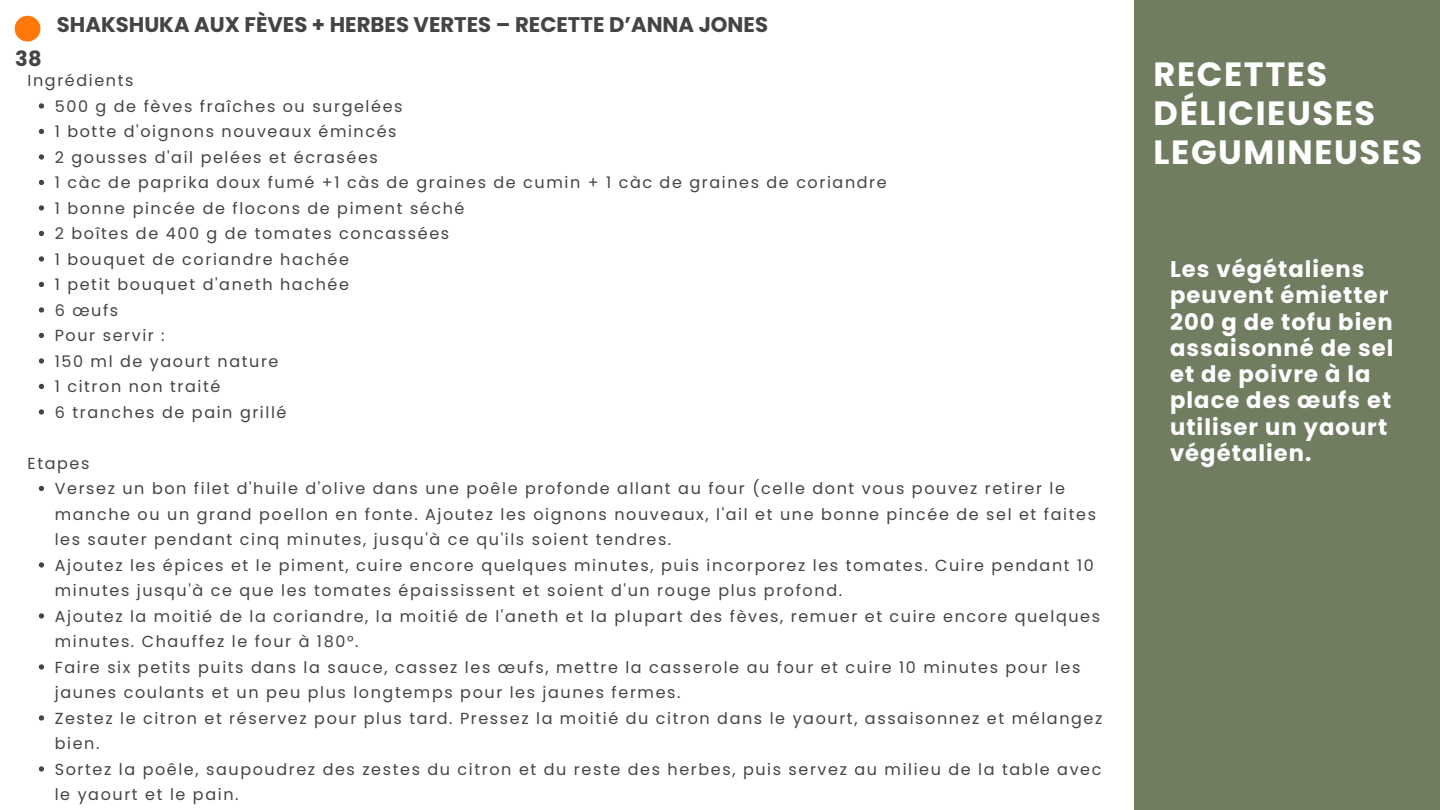
<style>
.page{position:relative;width:1440px;height:810px;background:#fff}
.page>*{position:absolute;margin:0;border:0;box-sizing:border-box;transform-origin:0 0}
.t1{font:700 33.6px/39px "Poppins";letter-spacing:.045em;color:#fff}
.t2{font:700 22.6px/26.2px "Poppins";letter-spacing:.045em;color:#fff}
.t3{font:700 21.2px "Poppins";color:#444}
.t4{font:700 21px "Poppins";color:#444}
.t5{font:16px/25.5px "Poppins";letter-spacing:.1em;color:#444}
</style>
<div class="page">
<div style="left:1134px;top:0;width:306px;height:810px;background:#717d61"></div>
<div style="left:15px;top:16px;width:25px;height:25px;background:#ff7809;border-radius:50%"></div>
<svg style="left:39px;top:103px;width:5px;height:6px"></svg>
<svg style="left:39px;top:129px;width:5px;height:5px"></svg>
<svg style="left:39px;top:154px;width:5px;height:6px"></svg>
<svg style="left:39px;top:180px;width:5px;height:5px"></svg>
<svg style="left:39px;top:205px;width:5px;height:6px"></svg>
<svg style="left:39px;top:231px;width:5px;height:5px"></svg>
<svg style="left:39px;top:256px;width:5px;height:6px"></svg>
<svg style="left:39px;top:282px;width:5px;height:5px"></svg>
<svg style="left:39px;top:307px;width:5px;height:6px"></svg>
<svg style="left:39px;top:333px;width:5px;height:5px"></svg>
<svg style="left:39px;top:358px;width:5px;height:6px"></svg>
<svg style="left:39px;top:384px;width:5px;height:5px"></svg>
<svg style="left:39px;top:409px;width:5px;height:6px"></svg>
<svg style="left:39px;top:486px;width:5px;height:5px"></svg>
<svg style="left:39px;top:562px;width:5px;height:6px"></svg>
<svg style="left:39px;top:613px;width:5px;height:6px"></svg>
<svg style="left:39px;top:664px;width:5px;height:6px"></svg>
<svg style="left:39px;top:715px;width:5px;height:6px"></svg>
<svg style="left:39px;top:766px;width:5px;height:6px"></svg>
<h3 class="t3" style="left:57px;top:10px;width:713px">SHAKSHUKA AUX FÈVES + HERBES VERTES – RECETTE D’ANNA JONES</h3>
<h3 class="t4" style="left:15px;top:44px;width:28px">38</h3>
<p class="t5" style="left:55px;top:68px;width:833px;text-indent:-27px">Ingrédients<br>500 g de fèves fraîches ou surgelées<br>1 botte d'oignons nouveaux émincés<br>2 gousses d'ail pelées et écrasées<br>1 càc de paprika doux fumé +1 càs de graines de cumin + 1 càc de graines de coriandre<br>1 bonne pincée de flocons de piment séché<br>2 boîtes de 400 g de tomates concassées<br>1 bouquet de coriandre hachée<br>1 petit bouquet d'aneth hachée<br>6 œufs<br>Pour servir :<br>150 ml de yaourt nature<br>1 citron non traité<br>6 tranches de pain grillé</p>
<p class="t5" style="left:55px;top:450px;width:1049px;text-indent:-27px">Etapes<br>Versez un bon filet d'huile d'olive dans une poêle profonde allant au four (celle dont vous pouvez retirer le manche ou un grand poellon en fonte. Ajoutez les oignons nouveaux, l'ail et une bonne pincée de sel et faites les sauter pendant cinq minutes, jusqu'à ce qu'ils soient tendres.<br>Ajoutez les épices et le piment, cuire encore quelques minutes, puis incorporez les tomates. Cuire pendant 10 minutes jusqu'à ce que les tomates épaississent et soient d'un rouge plus profond.<br>Ajoutez la moitié de la coriandre, la moitié de l'aneth et la plupart des fèves, remuer et cuire encore quelques minutes. Chauffez le four à 180°.<br>Faire six petits puits dans la sauce, cassez les œufs, mettre la casserole au four et cuire 10 minutes pour les jaunes coulants et un peu plus longtemps pour les jaunes fermes.<br>Zestez le citron et réservez pour plus tard. Pressez la moitié du citron dans le yaourt, assaisonnez et mélangez bien.<br>Sortez la poêle, saupoudrez des zestes du citron et du reste des herbes, puis servez au milieu de la table avec le yaourt et le pain.</p>
<h1 class="t1" style="left:1154px;top:55px;width:270px">RECETTES<br>DÉLICIEUSES<br>LEGUMINEUSES</h1>
<h2 class="t2" style="left:1170px;top:256px;width:225px">Les végétaliens peuvent émietter<br>200 g de tofu bien assaisonné de sel et de poivre à la place des œufs et utiliser un yaourt végétalien.</h2>
</div>
